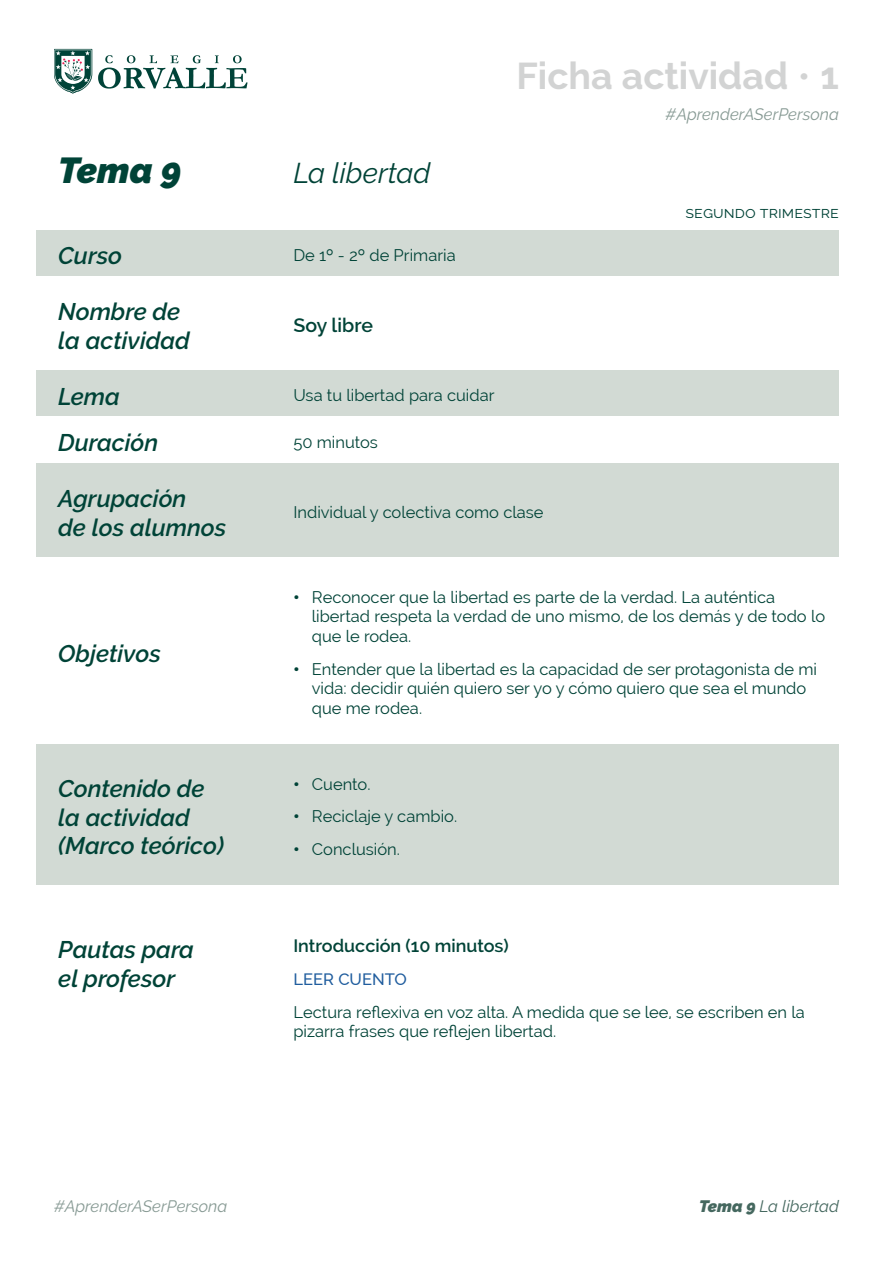
<style>
.page{position:relative;width:893px;height:1263px;background:#fff}
.page>*{position:absolute;margin:0;border:0;box-sizing:border-box;transform-origin:0 0}
.t1{font:700 37.5px "Raleway";color:#d2d3d3}
.t2{font:italic 900 36px "Raleway";color:#004337}
.t3{font:italic 28.5px "Raleway";color:#004337}
.t4{font:italic 600 24px/28.8px "Raleway";color:#004337}
.t5{font:600 19.5px "Raleway";color:#004337}
.t6{font:600 18px "Raleway";color:#004337}
.t7{font:16.5px/19.8px "Raleway";color:#004337}
.t8{font:italic 16.5px "Raleway";color:#879a94}
.t9{font:italic 16.5px "Raleway";color:#45685f}
.t10{font:500 16.5px "Raleway";color:#205d9e}
.s1{font-weight:400}
.s2{font-weight:900}
</style>
<div class="page">
<svg style="left:98px;top:55px;width:150px;height:34px"></svg>
<svg style="left:54px;top:49px;width:38px;height:45px"></svg>
<div style="left:37px;top:230px;width:802px;height:46px;background:#d2dad4"></div>
<div style="left:37px;top:371px;width:802px;height:45px;background:#d2dad4"></div>
<div style="left:37px;top:463px;width:802px;height:94px;background:#d2dad4"></div>
<div style="left:37px;top:744px;width:802px;height:140px;background:#d2dad4"></div>
<h1 class="t1" style="left:516px;top:55px;width:324px">Ficha actividad <span class="s1">•</span> 1</h1>
<p class="t8" style="left:666px;top:104px;width:175px">#AprenderASerPersona</p>
<h2 class="t2" style="left:58px;top:149px;width:125px">Tema 9</h2>
<h3 class="t3" style="left:293px;top:156px;width:139px">La libertad</h3>
<p class="t7" style="left:685px;top:202px;width:155px">segundo trimestre</p>
<h3 class="t4" style="left:58px;top:241px;width:65px">Curso</h3>
<p class="t7" style="left:293px;top:245px;width:164px">De 1º - 2º de Primaria</p>
<h3 class="t4" style="left:58px;top:297px;width:133px">Nombre de la actividad</h3>
<h3 class="t4" style="left:58px;top:373px;width:101px;line-height:46.8px">Lema<br>Duración</h3>
<h3 class="t4" style="left:58px;top:484px;width:170px">Agrupación<br>de los alumnos</h3>
<p class="t5" style="left:293px;top:314px;width:81px">Soy libre</p>
<p class="t7" style="left:293px;top:385px;width:203px">Usa tu libertad para cuidar</p>
<p class="t7" style="left:293px;top:432px;width:86px">50 minutos</p>
<p class="t7" style="left:293px;top:502px;width:252px">Individual y colectiva como clase</p>
<h3 class="t4" style="left:58px;top:639px;width:104px">Objetivos</h3>
<p class="t7" style="left:312px;top:587px;width:515px;text-indent:-18px"><span class="s2">•</span> Reconocer que la libertad es parte de la verdad. La auténtica libertad respeta la verdad de uno mismo, de los demás y de todo lo que le rodea.</p>
<p class="t7" style="left:312px;top:659px;width:507px;text-indent:-18px"><span class="s2">•</span> Entender que la libertad es la capacidad de ser protagonista de mi vida: decidir quién quiero ser yo y cómo quiero que sea el mundo que me rodea.</p>
<h3 class="t4" style="left:58px;top:774px;width:167px">Contenido de la actividad (Marco teórico)</h3>
<p class="t7" style="left:293px;top:774px;width:79px"><span class="s2">•</span> Cuento.</p>
<p class="t7" style="left:293px;top:806px;width:165px"><span class="s2">•</span> Reciclaje y cambio.</p>
<p class="t7" style="left:293px;top:839px;width:108px"><span class="s2">•</span> Conclusión.</p>
<h3 class="t4" style="left:58px;top:935px;width:137px">Pautas para el profesor</h3>
<p class="t6" style="left:293px;top:936px;width:217px">Introducción (10 minutos)</p>
<p class="t10" style="left:293px;top:970px;width:115px">LEER CUENTO</p>
<p class="t7" style="left:293px;top:1002px;width:513px">Lectura reflexiva en voz alta. A medida que se lee, se escriben en la pizarra frases que reflejen libertad.</p>
<p class="t8" style="left:54px;top:1196px;width:175px">#AprenderASerPersona</p>
<p class="t9" style="left:699px;top:1196px;width:141px"><span class="s2">Tema 9</span> La libertad</p>
</div>
